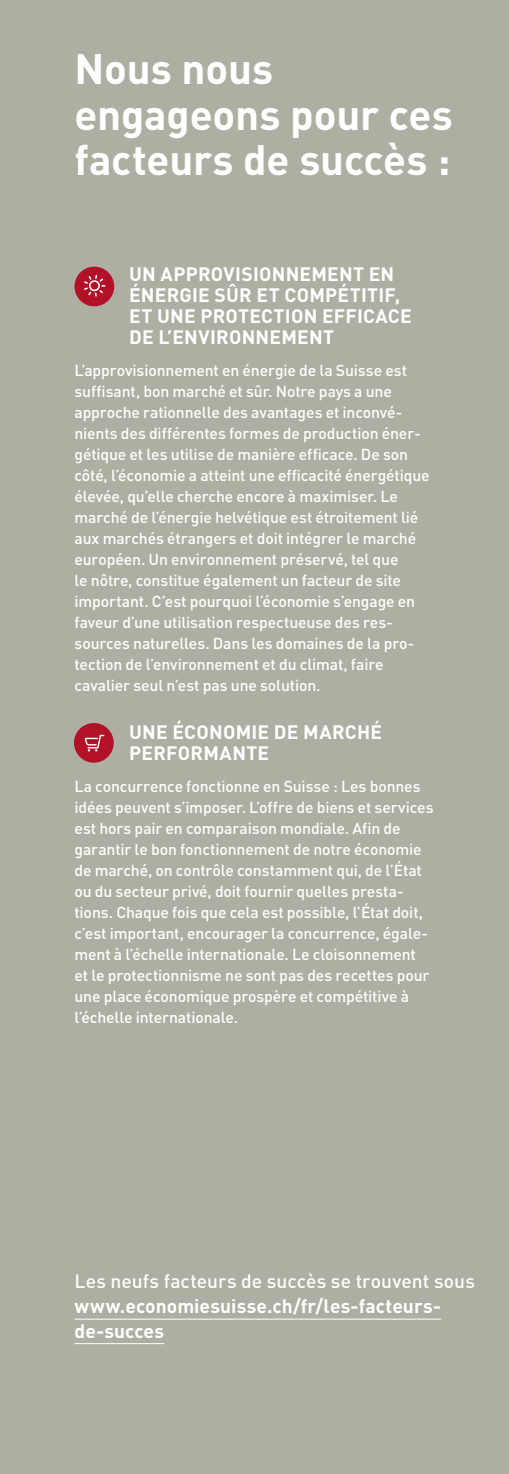
<style>
.page{position:relative;width:509px;height:1474px;background:#fff}
.page>*{position:absolute;margin:0;border:0;box-sizing:border-box;transform-origin:0 0}
.t1{font:700 42px/45.5px "DIN";letter-spacing:-.005em;color:#fff}
.t2{font:700 19.25px/21px "DIN";letter-spacing:.01em;color:#fff}
.t3{font:500 19.25px "DIN";color:#fff}
.t4{font:500 15.75px/21px "DIN";letter-spacing:-.01em;color:#fff}
</style>
<div class="page">
<svg style="left:508px;top:0;width:1px;height:1473px"></svg>
<div style="left:0;top:0;width:508px;height:1473px;background:#aeaea2"></div>
<hr style="left:74px;top:1318px;width:367px;height:1px;background:#fff">
<hr style="left:74px;top:1343px;width:90px;height:1px;background:#fff">
<div style="left:74px;top:267px;width:40px;height:39px;background:#b31127;border-radius:50%"></div>
<svg style="left:84px;top:275px;width:22px;height:22px"></svg>
<div style="left:74px;top:723px;width:40px;height:39px;background:#b31127;border-radius:50%"></div>
<svg style="left:85px;top:734px;width:20px;height:17px"></svg>
<h1 class="t1" style="left:74px;top:44px;width:380px">Nous nous engageons pour ces facteurs de succès :</h1>
<p class="t2" style="left:129px;top:262px;width:284px">UN APPROVISIONNEMENT EN<br>ÉNERGIE SÛR ET COMPÉTITIF,<br>ET UNE PROTECTION EFFICACE<br>DE L’ENVIRONNEMENT</p>
<p class="t4" style="left:74px;top:359px;width:356px">L’approvisionnement en énergie de la Suisse est suffisant, bon marché et sûr. Notre pays a une approche rationnelle des avantages et inconvé&shy;nients des différentes formes de production éner&shy;gétique et les utilise de manière efficace. De son côté, l’économie a atteint une efficacité énergétique élevée, qu’elle cherche encore à maximiser. Le marché de l’énergie helvétique est étroitement lié aux marchés étrangers et doit intégrer le marché européen. Un environnement préservé, tel que<br>le nôtre, constitue également un facteur de site important. C’est pourquoi l’économie s’engage en faveur d’une utilisation respectueuse des res&shy;sources naturelles. Dans les domaines de la pro&shy;tection de l’environnement et du climat, faire cavalier seul n’est pas une solution.</p>
<p class="t2" style="left:129px;top:720px;width:254px">UNE ÉCONOMIE DE MARCHÉ<br>PERFORMANTE</p>
<p class="t4" style="left:74px;top:775px;width:360px">La concurrence fonctionne en Suisse : Les bonnes idées peuvent s’imposer. L’offre de biens et services est hors pair en comparaison mondiale. Afin de garantir le bon fonctionnement de notre économie de marché, on contrôle constamment qui, de l’État ou du secteur privé, doit fournir quelles presta&shy;tions. Chaque fois que cela est possible, l’État doit, c’est important, encourager la concurrence, égale&shy;ment à l’échelle internationale. Le cloisonnement et le protectionnisme ne sont pas des recettes pour une place économique prospère et compétitive à l’échelle internationale.</p>
<p class="t3" style="left:74px;top:1269px;width:402px">Les neufs facteurs de succès se trouvent sous</p>
<p class="t2" style="left:74px;top:1292px;width:368px;line-height:24.5px">www.economiesuisse.ch/fr/les-facteurs&shy;de-succes</p>
</div>
